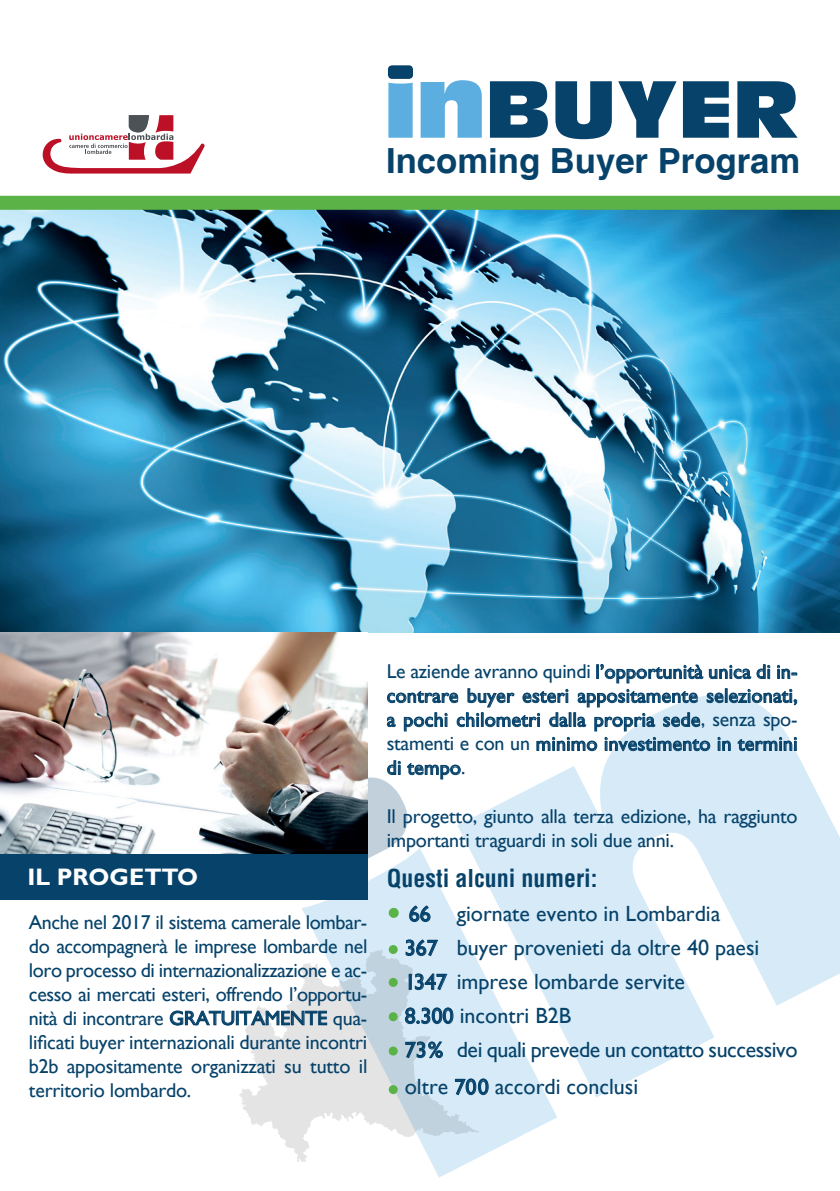
<style>
.page{position:relative;width:840px;height:1191px;background:#fff}
.page>*{position:absolute;margin:0;border:0;box-sizing:border-box;transform-origin:0 0}
.t1{font:79.4px "Antique Olive Compact";letter-spacing:-.005em;color:#06426a}
.t2{font:700 34.6px "Helvetica";color:#06426a}
.t3{font:700 condensed 24px "Helvetica";color:#06426a}
.t4{font:700 24px "Gill Sans";color:#fff}
.t5{font:22px/34px "Gill Sans";color:#06426a}
.t6{font:20px/24px "Gill Sans";letter-spacing:-.01em;color:#06426a;text-align:justify}
.s1{font-size:92.6px;color:#5caee1}
</style>
<div class="page">
<div style="left:388px;top:65px;width:25px;height:14px;background:#06426a;border-radius:4px"></div>
<svg style="left:43px;top:115px;width:161px;height:59px"></svg>
<img style="left:239px;top:1006px;width:22px;height:120px">
<img style="left:0;top:210px;width:839px;height:422px">
<svg style="left:169px;top:1009px;width:92px;height:17px"></svg>
<div style="left:0;top:196px;width:839px;height:14px;background:#5bb246"></div>
<div style="left:0;top:853px;width:367px;height:47px;background:#06426a"></div>
<img style="left:0;top:632px;width:339px;height:221px">
<svg style="left:261px;top:643px;width:537px;height:519px"></svg>
<h1 class="t1" style="left:382px;top:60px;width:417px"><span class="s1">in</span>BUYER</h1>
<h2 class="t2" style="left:386px;top:140px;width:415px">Incoming Buyer Program</h2>
<p class="t4" style="left:27px;top:862px;width:172px">IL PROGETTO</p>
<p class="t6" style="left:29px;top:910px;width:340px">Anche nel 2017 il sistema camerale lombar&shy;do accompagnerà le imprese lombarde nel loro processo di internazionalizzazione e ac&shy;cesso ai mercati esteri, offrendo l’opportu&shy;nità di incontrare GRATUITAMENTE qua&shy;lificati buyer internazionali durante incontri b2b appositamente organizzati su tutto il territorio lombardo.</p>
<p class="t6" style="left:386px;top:659px;width:412px">Le aziende avranno quindi l’opportunità unica di in&shy;contrare buyer esteri appositamente selezionati, a pochi chilometri dalla propria sede, senza spo&shy;stamenti e con un minimo investimento in termini di tempo.</p>
<p class="t6" style="left:386px;top:803px;width:412px">Il progetto, giunto alla terza edizione, ha raggiunto importanti traguardi in soli due anni.</p>
<p class="t3" style="left:386px;top:862px;width:212px">Questi alcuni numeri:</p>
<p class="t5" style="left:404px;top:897px;width:394px">66 giornate evento in Lombardia<br>367 buyer provenieti da oltre 40 paesi<br>1347 imprese lombarde servite<br>8.300 incontri B2B<br>73% dei quali prevede un contatto successivo</p>
<p class="t5" style="left:404px;top:1070px;width:235px">oltre 700 accordi conclusi</p>
</div>
